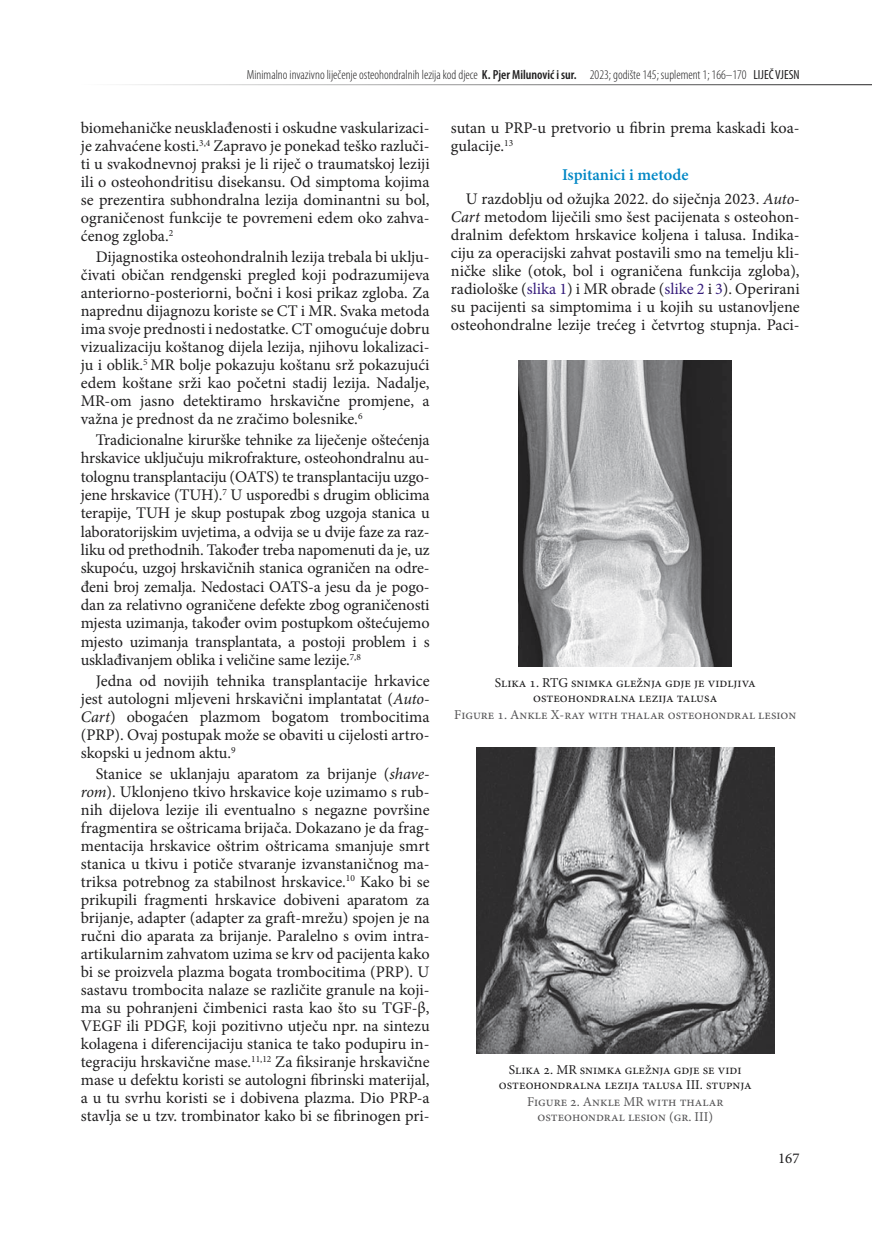
<style>
.page{position:relative;width:872px;height:1234px;background:#fff}
.page>*{position:absolute;margin:0;border:0;box-sizing:border-box;transform-origin:0 0}
.t1{font:600 16.5px "Minion Pro";color:#0087c5}
.t2{font:16.2px/18px "Minion Pro";color:#1f1e1f;text-align:justify}
.t3{font:15px "Minion Pro";color:#1f1e1f}
.t4{font:13.5px/15px "Minion Pro";color:#1f1e1f;text-align:center}
.t5{font:13.5px/15px "Minion Pro";color:#565557;text-align:center}
.t6{font:300 condensed 13.2px "Myriad Pro";color:#1f1e1f}
.s1{font-weight:600}
.s2{font-weight:400}
.s3{font-style:italic}
.s4{color:#371d7c}
</style>
<div class="page">
<hr style="left:81px;top:84px;width:791px;height:1px;background:#1f1e1f">
<img style="left:519px;top:360px;width:212px;height:306px">
<img style="left:476px;top:747px;width:298px;height:306px">
<p class="t6" style="left:247px;top:67px;width:554px">Minimalno invazivno liječenje osteohondralnih lezija kod djece <span class="s1">K. Pjer Milunović i sur.</span> 2023; godište 145; suplement 1; 166–170 <span class="s2">LIJEČ VJESN</span></p>
<p class="t2" style="left:81px;top:119px;width:350px">biomehaničke neusklađenosti i oskudne vaskularizaci&shy;je zahvaćene kosti.<sup>3,4</sup> Zapravo je ponekad teško razluči&shy;ti u svakodnevnoj praksi je li riječ o traumatskoj leziji ili o osteohondritisu disekansu. Od simptoma kojima se prezentira subhondralna lezija dominantni su bol, ograničenost funkcije te povremeni edem oko zahva&shy;ćenog zgloba.<sup>2</sup></p>
<p class="t2" style="left:81px;top:248px;width:350px;text-indent:15px">Dijagnostika osteohondralnih lezija trebala bi uklju&shy;čivati običan rendgenski pregled koji podrazumijeva anteriorno-posteriorni, bočni i kosi prikaz zgloba. Za naprednu dijagnozu koriste se CT i MR. Svaka metoda ima svoje prednosti i nedostatke. CT omogućuje dobru vizualizaciju koštanog dijela lezija, njihovu lokalizaci&shy;ju i oblik.<sup>5</sup> MR bolje pokazuju koštanu srž pokazujući edem koštane srži kao početni stadij lezija. Nadalje, MR-om jasno detektiramo hrskavične promjene, a važna je prednost da ne zračimo bolesnike.<sup>6</sup></p>
<p class="t2" style="left:81px;top:431px;width:350px;text-indent:15px">Tradicionalne kirurške tehnike za liječenje oštećenja hrskavice uključuju mikrofrakture, osteohondralnu au&shy;tolognu transplantaciju (OATS) te transplantaciju uzgo&shy;jene hrskavice (TUH).<sup>7</sup> U usporedbi s drugim oblicima terapije, TUH je skup postupak zbog uzgoja stanica u laboratorijskim uvjetima, a odvija se u dvije faze za raz&shy;liku od prethodnih. Također treba napomenuti da je, uz skupoću, uzgoj hrskavičnih stanica ograničen na odre&shy;đeni broj zemalja. Nedostaci OATS-a jesu da je pogo&shy;dan za relativno ograničene defekte zbog ograničenosti mjesta uzimanja, također ovim postupkom oštećujemo mjesto uzimanja transplantata, a postoji problem i s usklađivanjem oblika i veličine same lezije.<sup>7,8</sup></p>
<p class="t2" style="left:81px;top:671px;width:350px;text-indent:15px">Jedna od novijih tehnika transplantacije hrkavice jest autologni mljeveni hrskavični implantatat (<span class="s3">Auto-Cart</span>) obogaćen plazmom bogatom trombocitima (PRP). Ovaj postupak može se obaviti u cijelosti artro&shy;skopski u jednom aktu.<sup>9</sup></p>
<p class="t2" style="left:81px;top:764px;width:350px;text-indent:15px">Stanice se uklanjaju aparatom za brijanje (<span class="s3">shave&shy;rom</span>). Uklonjeno tkivo hrskavice koje uzimamo s rub&shy;nih dijelova lezije ili eventualno s negazne površine fragmentira se oštricama brijača. Dokazano je da frag&shy;mentacija hrskavice oštrim oštricama smanjuje smrt stanica u tkivu i potiče stvaranje izvanstaničnog ma&shy;triksa potrebnog za stabilnost hrskavice.<sup>10</sup> Kako bi se prikupili fragmenti hrskavice dobiveni aparatom za brijanje, adapter (adapter za graft-mrežu) spojen je na ručni dio aparata za brijanje. Paralelno s ovim intra&shy;artikularnim zahvatom uzima se krv od pacijenta kako bi se proizvela plazma bogata trombocitima (PRP). U sastavu trombocita nalaze se različite granule na koji&shy;ma su pohranjeni čimbenici rasta kao što su TGF-β, VEGF ili PDGF, koji pozitivno utječu npr. na sintezu kolagena i diferencijaciju stanica te tako podupiru in&shy;tegraciju hrskavične mase.<sup>11,12</sup> Za fiksiranje hrskavične mase u defektu koristi se autologni fibrinski materijal, a u tu svrhu koristi se i dobivena plazma. Dio PRP-a stavlja se u tzv. trombinator kako bi se fibrinogen pri-</p>
<p class="t2" style="left:451px;top:119px;width:350px">sutan u PRP-u pretvorio u fibrin prema kaskadi koa&shy;gulacije.<sup>13</sup></p>
<p class="t1" style="left:562px;top:163px;width:128px">Ispitanici i metode</p>
<p class="t2" style="left:451px;top:190px;width:350px;text-indent:15px">U razdoblju od ožujka 2022. do siječnja 2023. <span class="s3">Auto-Cart</span> metodom liječili smo šest pacijenata s osteohon&shy;dralnim defektom hrskavice koljena i talusa. Indika&shy;ciju za operacijski zahvat postavili smo na temelju kli&shy;ničke slike (otok, bol i ograničena funkcija zgloba), radiološke (<span class="s4">slika 1</span>) i MR obrade (<span class="s4">slike 2</span> i <span class="s4">3</span>). Operirani su pacijenti sa simptomima i u kojih su ustanovljene osteohondralne lezije trećeg i četvrtog stupnja. Paci-</p>
<p class="t4" style="left:495px;top:675px;width:262px">Slika 1. RTG snimka gležnja gdje je vidljiva osteohondralna lezija talusa</p>
<p class="t5" style="left:454px;top:707px;width:343px">Figure 1. Ankle X-ray with thalar osteohondral lesion</p>
<p class="t4" style="left:499px;top:1062px;width:254px">Slika 2. MR snimka gležnja gdje se vidi osteohondralna lezija talusa III. stupnja</p>
<p class="t5" style="left:527px;top:1094px;width:198px">Figure 2. Ankle MR with thalar osteohondral lesion (gr. III)</p>
<p class="t3" style="left:778px;top:1147px;width:23px">167</p>
</div>
